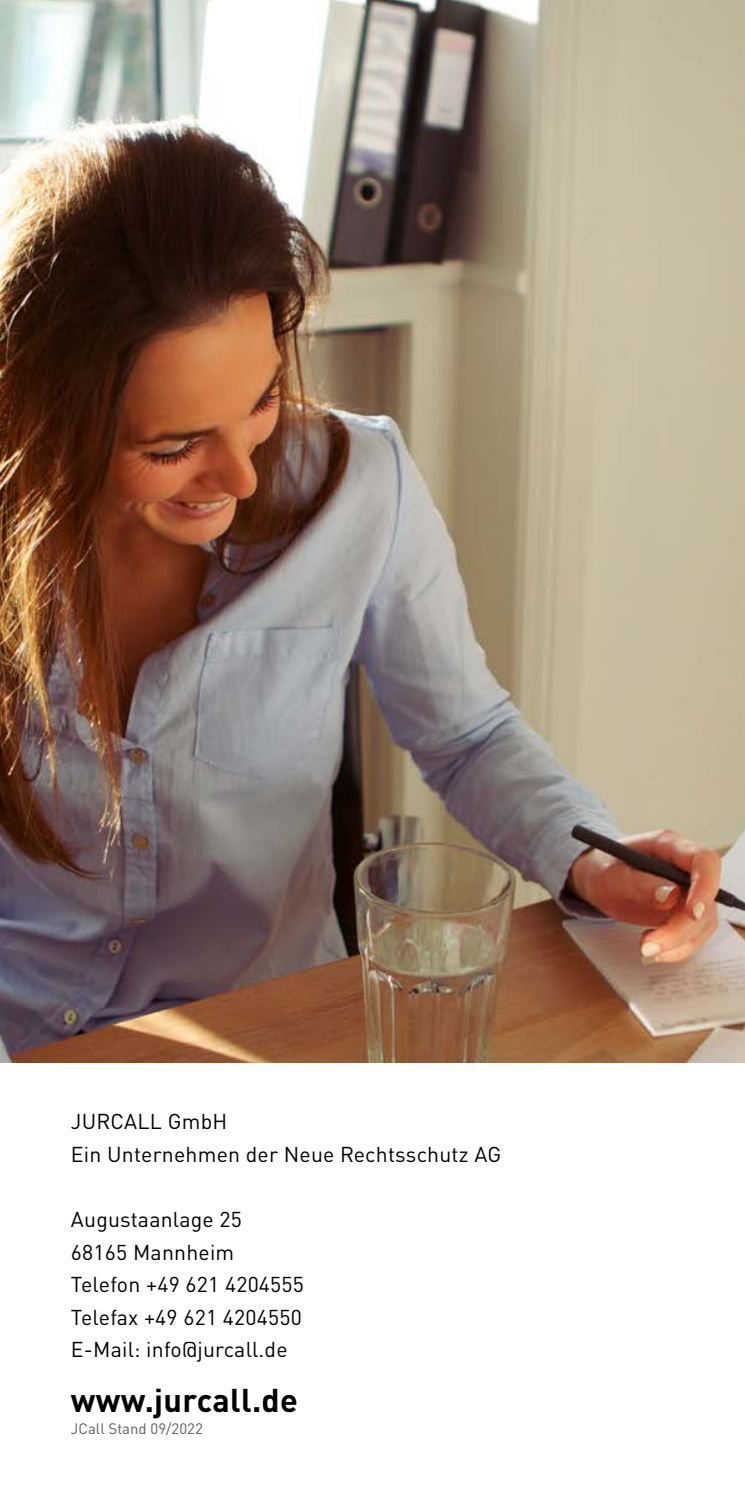
<style>
.page{position:relative;width:745px;height:1489px;background:#fff}
.page>*{position:absolute;margin:0;border:0;box-sizing:border-box;transform-origin:0 0}
.t1{font:700 32.5px "DINOT";letter-spacing:.01em;color:#000}
.t2{font:21.25px/32.5px "DINOT";letter-spacing:.01em;color:#000}
.t3{font:15px "DINOT";color:#5e5e5d}
</style>
<div class="page">
<img style="left:0;top:0;width:744px;height:1063px">
<p class="t2" style="left:71px;top:1105px;width:431px">JURCALL GmbH<br>Ein Unternehmen der Neue Rechtsschutz AG</p>
<p class="t2" style="left:71px;top:1202px;width:234px">Augustaanlage 25<br>68165 Mannheim<br>Telefon +49 621 4204555<br>Telefax +49 621 4204550<br>E-Mail: info@jurcall.de</p>
<h1 class="t1" style="left:71px;top:1378px;width:228px">www.jurcall.de</h1>
<p class="t3" style="left:71px;top:1419px;width:133px">JCall Stand 09/2022</p>
</div>
